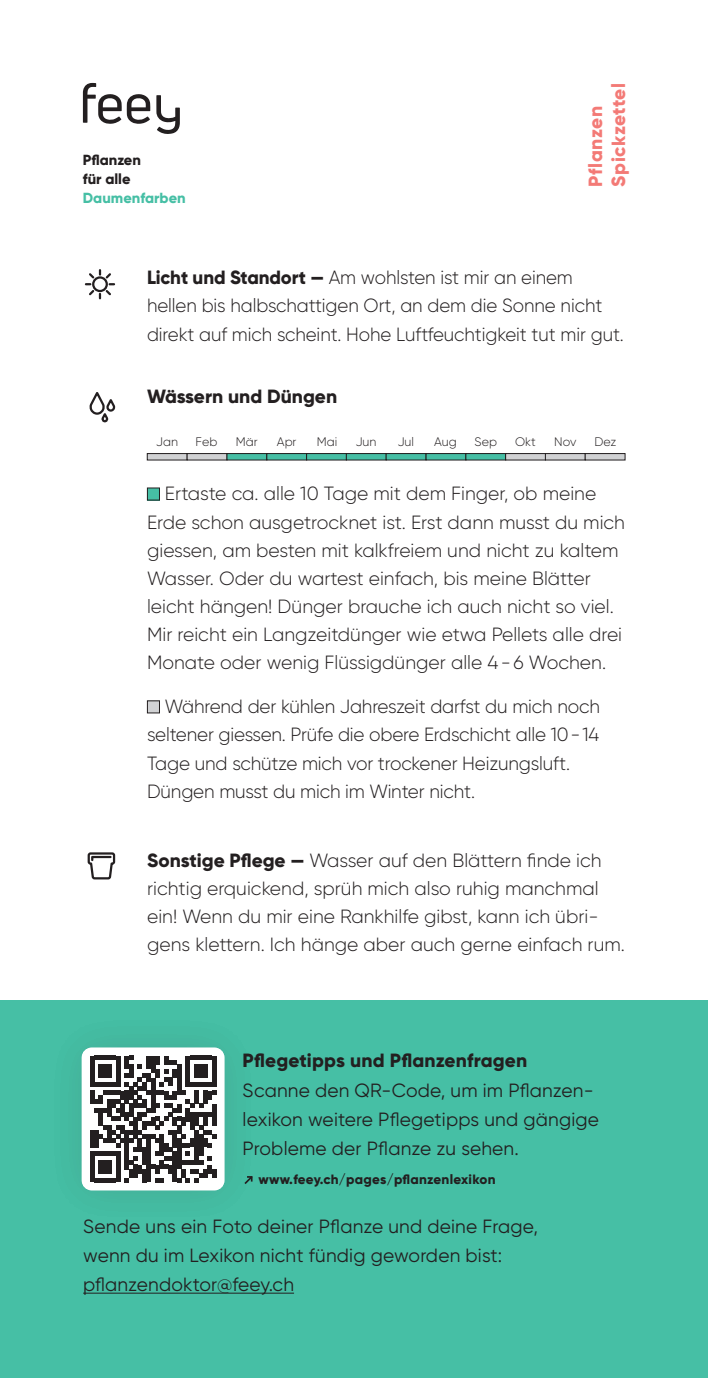
<style>
.page{position:relative;width:708px;height:1378px;background:#fff}
.page>*{position:absolute;margin:0;border:0;box-sizing:border-box;transform-origin:0 0}
.t1{font:300 19.12px/28.1px "Gilroy";color:#231f20}
.t2{font:19.12px/29.2px "Gilroy";letter-spacing:.01em;color:#231f20}
.t3{font:800 19.12px "Gilroy";color:#231f20}
.t4{font:800 19.12px/22.9px "Gilroy";letter-spacing:.03em;color:#f37a76}
.t5{font:800 14.62px/18.7px "Gilroy";color:#231f20}
.t6{font:800 14.62px "Gilroy";color:#46bfa5}
.t7{font:800 13.5px "Gilroy";letter-spacing:.02em;color:#231f20}
.t8{font:300 12.38px "Gilroy";color:#231f20}
.s1{font-weight:800}
</style>
<div class="page">
<div style="left:0;top:1000px;width:708px;height:378px;background:#46bfa5"></div>
<hr style="left:83px;top:1292px;width:211px;height:1px;background:#231f20">
<svg style="left:156px;top:95px;width:24px;height:39px"></svg>
<svg style="left:83px;top:83px;width:67px;height:41px"></svg>
<div style="left:147px;top:453px;width:40px;height:7px;background:#d1d2d4"></div>
<div style="left:147px;top:453px;width:40px;height:7px;border:1px solid #231f20"></div>
<div style="left:187px;top:453px;width:40px;height:7px;background:#d1d2d4"></div>
<div style="left:187px;top:453px;width:40px;height:7px;border:1px solid #231f20"></div>
<div style="left:227px;top:453px;width:40px;height:7px;background:#46bfa5"></div>
<div style="left:227px;top:453px;width:40px;height:7px;border:1px solid #231f20"></div>
<div style="left:267px;top:453px;width:40px;height:7px;background:#46bfa5"></div>
<div style="left:266px;top:453px;width:41px;height:7px;border:1px solid #231f20"></div>
<div style="left:307px;top:453px;width:39px;height:7px;background:#46bfa5"></div>
<div style="left:306px;top:453px;width:41px;height:7px;border:1px solid #231f20"></div>
<div style="left:346px;top:453px;width:40px;height:7px;background:#46bfa5"></div>
<div style="left:346px;top:453px;width:41px;height:7px;border:1px solid #231f20"></div>
<div style="left:386px;top:453px;width:40px;height:7px;background:#46bfa5"></div>
<div style="left:386px;top:453px;width:40px;height:7px;border:1px solid #231f20"></div>
<div style="left:426px;top:453px;width:40px;height:7px;background:#46bfa5"></div>
<div style="left:426px;top:453px;width:40px;height:7px;border:1px solid #231f20"></div>
<div style="left:466px;top:453px;width:40px;height:7px;background:#46bfa5"></div>
<div style="left:466px;top:453px;width:40px;height:7px;border:1px solid #231f20"></div>
<div style="left:506px;top:453px;width:39px;height:7px;background:#d1d2d4"></div>
<div style="left:505px;top:453px;width:41px;height:7px;border:1px solid #231f20"></div>
<div style="left:545px;top:453px;width:40px;height:7px;background:#d1d2d4"></div>
<div style="left:545px;top:453px;width:41px;height:7px;border:1px solid #231f20"></div>
<div style="left:585px;top:453px;width:40px;height:7px;background:#d1d2d4"></div>
<div style="left:585px;top:453px;width:40px;height:7px;border:1px solid #231f20"></div>
<div style="left:147px;top:488px;width:12px;height:12px;background:#46bfa5"></div>
<div style="left:147px;top:488px;width:13px;height:12px;border:1px solid #231f20"></div>
<div style="left:147px;top:701px;width:12px;height:12px;background:#d1d2d4"></div>
<div style="left:147px;top:700px;width:13px;height:13px;border:1px solid #231f20"></div>
<svg style="left:84px;top:269px;width:32px;height:31px"></svg>
<svg style="left:89px;top:392px;width:27px;height:31px"></svg>
<svg style="left:87px;top:852px;width:29px;height:28px"></svg>
<div style="left:83px;top:1049px;width:140px;height:140px;background:#fff;border-radius:9px"></div>
<svg style="left:90px;top:1055px;width:126px;height:127px"></svg>
<div style="left:82px;top:1047px;width:142px;height:143px;border:2px solid #fff;border-radius:9px"></div>
<p class="t5" style="left:83px;top:150px;width:60px">Pflanzen für alle</p>
<p class="t6" style="left:83px;top:188px;width:104px">Daumenfarben</p>
<p class="t4" style="left:584px;top:187px;width:105px;rotate:-90deg">Pflanzen<br>Spickzettel</p>
<p class="t1" style="left:147px;top:263px;width:478px"><span class="s1">Licht und Standort —</span> Am wohlsten ist mir an einem hellen bis halbschattigen Ort, an dem die Sonne nicht direkt auf mich scheint. Hohe Luftfeuchtigkeit tut mir gut.</p>
<p class="t3" style="left:147px;top:384px;width:192px">Wässern und Düngen</p>
<p class="t8" style="left:156px;top:434px;width:23px">Jan</p>
<p class="t8" style="left:196px;top:434px;width:23px">Feb</p>
<p class="t8" style="left:236px;top:434px;width:23px">Mär</p>
<p class="t8" style="left:277px;top:434px;width:21px">Apr</p>
<p class="t8" style="left:317px;top:434px;width:22px">Mai</p>
<p class="t8" style="left:356px;top:434px;width:22px">Jun</p>
<p class="t8" style="left:398px;top:434px;width:18px">Jul</p>
<p class="t8" style="left:434px;top:434px;width:24px">Aug</p>
<p class="t8" style="left:474px;top:434px;width:24px">Sep</p>
<p class="t8" style="left:515px;top:434px;width:22px">Okt</p>
<p class="t8" style="left:554px;top:434px;width:24px">Nov</p>
<p class="t8" style="left:594px;top:434px;width:23px">Dez</p>
<p class="t1" style="left:147px;top:479px;width:479px;text-indent:18px">Ertaste ca. alle 10 Tage mit dem Finger, ob meine Erde schon ausgetrocknet ist. Erst dann musst du mich giessen, am besten mit kalkfreiem und nicht zu kaltem Wasser. Oder du wartest einfach, bis meine Blätter leicht hängen! Dünger brauche ich auch nicht so viel.<br>Mir reicht ein Langzeitdünger wie etwa Pellets alle drei Monate oder wenig Flüssigdünger alle 4-6 Wochen.</p>
<p class="t1" style="left:147px;top:692px;width:454px;text-indent:18px">Während der kühlen Jahreszeit darfst du mich noch seltener giessen. Prüfe die obere Erdschicht alle 10-14<br>Tage und schütze mich vor trockener Heizungsluft.<br>Düngen musst du mich im Winter nicht.</p>
<p class="t1" style="left:147px;top:846px;width:479px"><span class="s1">Sonstige Pflege —</span> Wasser auf den Blättern finde ich richtig erquickend, sprüh mich also ruhig manchmal ein! Wenn du mir eine Rankhilfe gibst, kann ich übri&shy;gens klettern. Ich hänge aber auch gerne einfach rum.</p>
<p class="t3" style="left:243px;top:1048px;width:286px">Pflegetipps und Pflanzenfragen</p>
<p class="t2" style="left:243px;top:1075px;width:358px">Scanne den QR-Code, um im Pflanzen&shy;lexikon weitere Pflegetipps und gängige<br>Probleme der Pflanze zu sehen.</p>
<p class="t7" style="left:259px;top:1171px;width:239px">www.feey.ch/pages/pflanzenlexikon</p>
<p class="t2" style="left:83px;top:1211px;width:456px">Sende uns ein Foto deiner Pflanze und deine Frage, wenn du im Lexikon nicht fündig geworden bist: pflanzendoktor@feey.ch</p>
</div>
